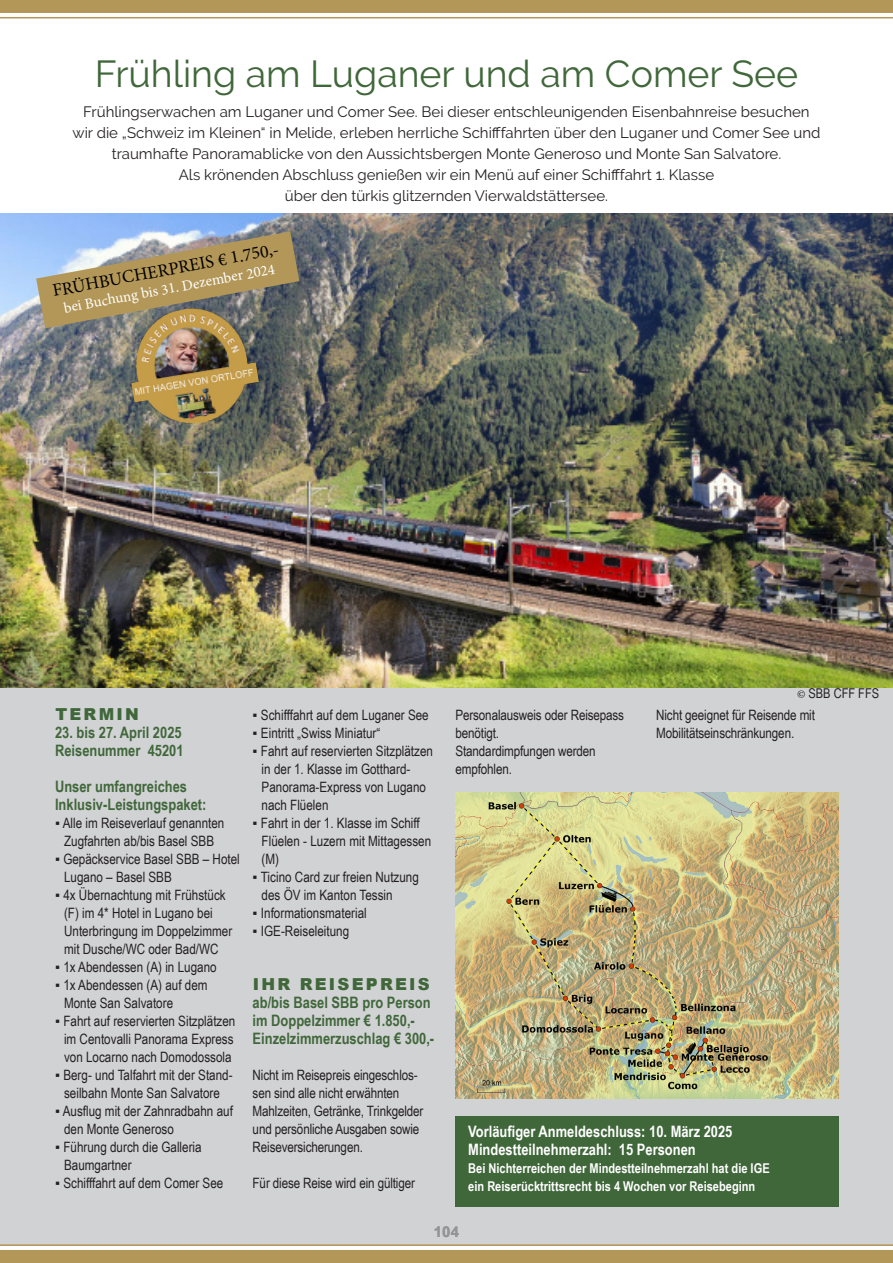
<style>
.page{position:relative;width:893px;height:1263px;background:#fff}
.page>*{position:absolute;margin:0;border:0;box-sizing:border-box;transform-origin:0 0}
._01_Headline_R{font:37.5px "Raleway";color:#40673a}
.t1{font:18px "Minion Pro";color:#000}
._08_Kasten_Fließtext_R{font:900 16.5px "Arial";letter-spacing:.135em;color:#40673a}
._03_Termin_Reisepreis_R{font:900 16.5px "Arial";letter-spacing:.135em;color:#40673a}
._06_Inkl_Leistung_R{font:700 15.75px "Arial Narrow";color:#40673a}
._09_Anmeldeschluss_R{font:700 15.75px "Arial Narrow";color:#fff}
._04_Reisedatum_R{font:700 15.75px "Arial Narrow";color:#40673a}
._05_Reisenummer_R{font:700 15.75px "Arial Narrow";color:#40673a}
._02_Einleitung_R{font:15px/21px "Raleway";color:#231f20;text-align:center}
.t2{font:15px "Minion Pro";color:#fff}
.t3{font:700 15px "Arial";color:#939598}
._08_Kasten_Fließtext_R-2{font:14.25px/18px "Arial Narrow";color:#231f20}
._09_Anmeldeschluss_R-2{font:700 13.5px "Arial Narrow";color:#fff}
.t4{font:13.5px "Arial Narrow";color:#231f20}
.s1{font-family:"Minion Pro";font-size:12px}
</style>
<div class="page">
<div style="left:0;top:684px;width:893px;height:561px;background:#d1d2d4"></div>
<div style="left:0;top:0;width:893px;height:13px;background:#b39758"></div>
<hr style="left:0;top:17px;width:893px;height:1px;background:#b39758">
<hr style="left:0;top:1244px;width:893px;height:2px;background:#b39758">
<div style="left:0;top:1250px;width:893px;height:13px;background:#b39758"></div>
<div style="left:455px;top:1116px;width:384px;height:90px;background:#40673a"></div>
<img style="left:0;top:213px;width:893px;height:474px">
<svg style="left:36px;top:231px;width:263px;height:97px;background:#a89e82"></svg>
<img style="left:455px;top:792px;width:384px;height:306px">
<img style="left:121px;top:299px;width:143px;height:134px">
<p class="_01_Headline_R" style="left:95px;top:52px;width:705px">Frühling am Luganer und am Comer See</p>
<p class="_02_Einleitung_R" style="left:83px;top:101px;width:728px">Frühlingserwachen am Luganer und Comer See. Bei dieser entschleunigenden Eisenbahnreise besuchen</p>
<p class="_02_Einleitung_R" style="left:73px;top:122px;width:749px">wir die „Schweiz im Kleinen“ in Melide, erleben herrliche Schifffahrten über den Luganer und Comer See und traumhafte Panoramablicke von den Aussichtsbergen Monte Generoso und Monte San Salvatore.</p>
<p class="_02_Einleitung_R" style="left:179px;top:164px;width:537px">Als krönenden Abschluss genießen wir ein Menü auf einer Schifffahrt 1. Klasse</p>
<p class="_02_Einleitung_R" style="left:285px;top:185px;width:325px">über den türkis glitzernden Vierwaldstättersee.</p>
<p class="t1" style="left:51px;top:278px;width:231px;rotate:-10deg">FRÜHBUCHERPREIS € 1.750,-</p>
<p class="t2" style="left:62px;top:299px;width:216px;rotate:-11deg">bei Buchung bis 31. Dezember 2024</p>
<p class="_03_Termin_Reisepreis_R" style="left:55px;top:702px;width:85px">TERMIN</p>
<p class="_04_Reisedatum_R" style="left:55px;top:721px;width:128px">23. bis 27. April 2025</p>
<p class="_05_Reisenummer_R" style="left:55px;top:739px;width:130px">Reisenummer 45201</p>
<p class="_06_Inkl_Leistung_R" style="left:55px;top:775px;width:134px">Unser umfangreiches</p>
<p class="_06_Inkl_Leistung_R" style="left:55px;top:793px;width:153px">Inklusiv-Leistungspaket:</p>
<p class="_08_Kasten_Fließtext_R-2" style="left:55px;top:813px;width:171px;text-align:center">▪ Alle im Reiseverlauf genannten<br>Zugfahrten ab/bis Basel SBB</p>
<p class="_08_Kasten_Fließtext_R-2" style="left:64px;top:849px;width:177px;text-indent:-9px">▪ Gepäckservice Basel SBB – Hotel<br>Lugano – Basel SBB</p>
<p class="_08_Kasten_Fließtext_R-2" style="left:64px;top:885px;width:170px;text-indent:-9px">▪ 4x Übernachtung mit Frühstück (F) im 4* Hotel in Lugano bei<br>Unterbringung im Doppelzimmer mit Dusche/WC oder Bad/WC</p>
<p class="_08_Kasten_Fließtext_R-2" style="left:55px;top:957px;width:163px">▪ 1x Abendessen (A) in Lugano</p>
<p class="_08_Kasten_Fließtext_R-2" style="left:64px;top:975px;width:145px;text-indent:-9px">▪ 1x Abendessen (A) auf dem<br>Monte San Salvatore</p>
<p class="_08_Kasten_Fließtext_R-2" style="left:55px;top:1011px;width:182px;text-align:center">▪ Fahrt auf reservierten Sitzplätzen im Centovalli Panorama Express von Locarno nach Domodossola</p>
<p class="_08_Kasten_Fließtext_R-2" style="left:55px;top:1065px;width:179px;text-align:center">▪ Berg- und Talfahrt mit der Stand&shy;seilbahn Monte San Salvatore</p>
<p class="_08_Kasten_Fließtext_R-2" style="left:64px;top:1101px;width:170px;text-indent:-9px">▪ Ausflug mit der Zahnradbahn auf den Monte Generoso</p>
<p class="_08_Kasten_Fließtext_R-2" style="left:64px;top:1137px;width:139px;text-indent:-9px">▪ Führung durch die Galleria<br>Baumgartner</p>
<p class="_08_Kasten_Fließtext_R-2" style="left:55px;top:1173px;width:170px">▪ Schifffahrt auf dem Comer See</p>
<p class="_08_Kasten_Fließtext_R-2" style="left:253px;top:705px;width:178px">▪ Schifffahrt auf dem Luganer See</p>
<p class="_08_Kasten_Fließtext_R-2" style="left:253px;top:723px;width:129px">▪ Eintritt „Swiss Miniatur“</p>
<p class="_08_Kasten_Fließtext_R-2" style="left:262px;top:741px;width:173px;text-indent:-9px">▪ Fahrt auf reservierten Sitzplätzen in der 1. Klasse im Gotthard-<br>Panorama-Express von Lugano nach Flüelen</p>
<p class="_08_Kasten_Fließtext_R-2" style="left:262px;top:813px;width:171px;text-indent:-9px">▪ Fahrt in der 1. Klasse im Schiff<br>Flüelen - Luzern mit Mittagessen (M)</p>
<p class="_08_Kasten_Fließtext_R-2" style="left:262px;top:867px;width:159px;text-indent:-9px">▪ Ticino Card zur freien Nutzung des ÖV im Kanton Tessin</p>
<p class="_08_Kasten_Fließtext_R-2" style="left:253px;top:903px;width:116px">▪ Informationsmaterial</p>
<p class="_08_Kasten_Fließtext_R-2" style="left:253px;top:921px;width:98px">▪ IGE-Reiseleitung</p>
<p class="_08_Kasten_Fließtext_R" style="left:253px;top:972px;width:178px">IHR REISEPREIS</p>
<p class="_06_Inkl_Leistung_R" style="left:253px;top:991px;width:180px">ab/bis Basel SBB pro Person</p>
<p class="_06_Inkl_Leistung_R" style="left:253px;top:1009px;width:164px">im Doppelzimmer € 1.850,-</p>
<p class="_06_Inkl_Leistung_R" style="left:253px;top:1027px;width:183px">Einzelzimmerzuschlag € 300,-</p>
<p class="_08_Kasten_Fließtext_R-2" style="left:253px;top:1065px;width:172px">Nicht im Reisepreis eingeschlos&shy;sen sind alle nicht erwähnten<br>Mahlzeiten, Getränke, Trinkgelder und persönliche Ausgaben sowie<br>Reiseversicherungen.</p>
<p class="_08_Kasten_Fließtext_R-2" style="left:253px;top:1173px;width:164px">Für diese Reise wird ein gültiger</p>
<p class="_08_Kasten_Fließtext_R-2" style="left:455px;top:705px;width:170px">Personalausweis oder Reisepass benötigt.</p>
<p class="_08_Kasten_Fließtext_R-2" style="left:455px;top:741px;width:142px">Standardimpfungen werden empfohlen.</p>
<p class="t4" style="left:797px;top:683px;width:83px"><span class="s1">©</span> SBB CFF FFS</p>
<p class="_08_Kasten_Fließtext_R-2" style="left:656px;top:705px;width:160px">Nicht geeignet für Reisende mit<br>Mobilitätseinschränkungen.</p>
<p class="_09_Anmeldeschluss_R" style="left:468px;top:1120px;width:266px">Vorläufiger Anmeldeschluss: 10. März 2025</p>
<p class="_09_Anmeldeschluss_R" style="left:468px;top:1138px;width:229px">Mindestteilnehmerzahl: 15 Personen</p>
<p class="_09_Anmeldeschluss_R-2" style="left:468px;top:1158px;width:303px">Bei Nichterreichen der Mindestteilnehmerzahl hat die IGE</p>
<p class="_09_Anmeldeschluss_R-2" style="left:468px;top:1176px;width:289px">ein Reiserücktrittsrecht bis 4 Wochen vor Reisebeginn</p>
<p class="t3" style="left:434px;top:1221px;width:27px">104</p>
</div>
